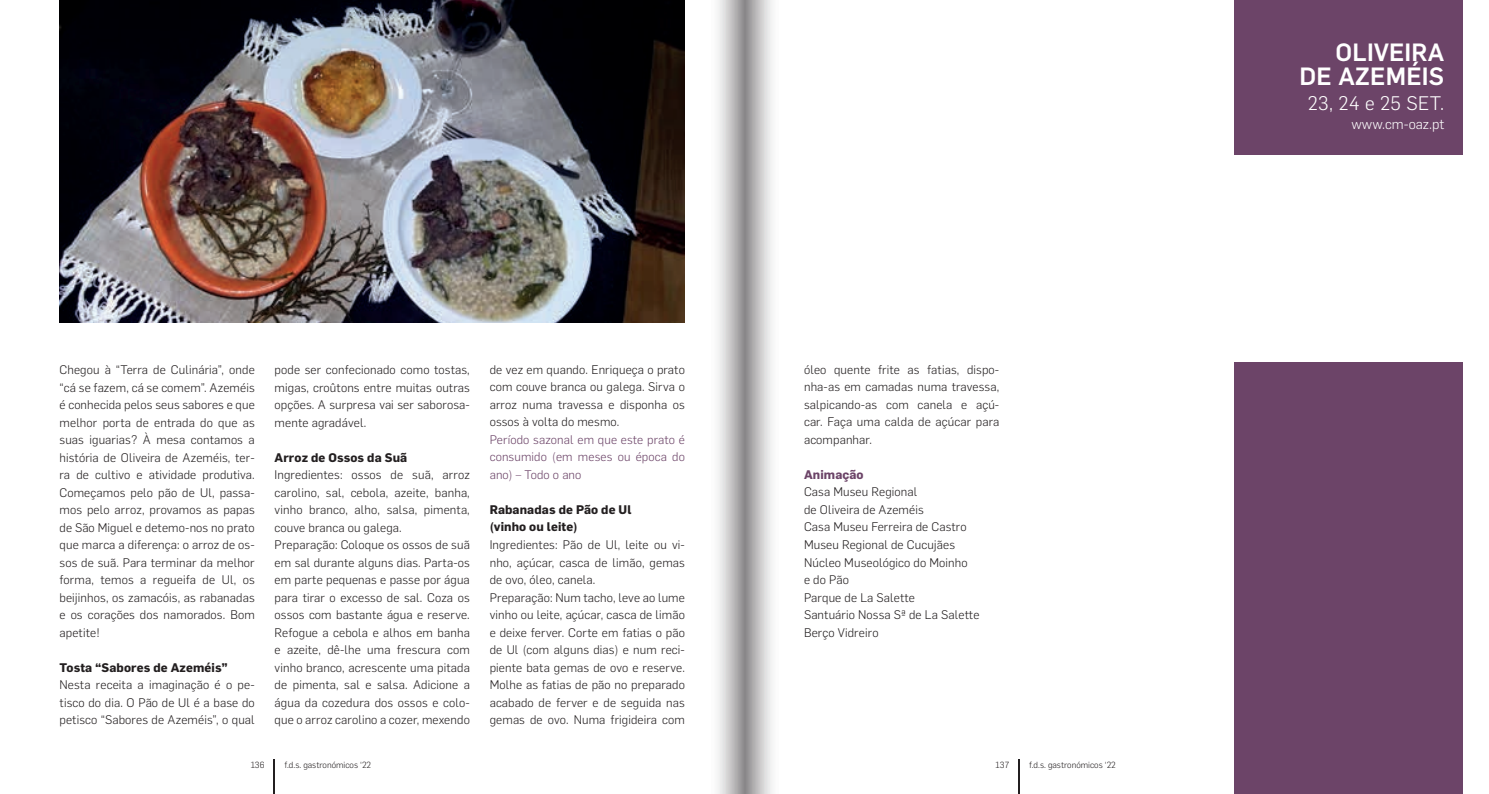
<style>
.page{position:relative;width:1489px;height:794px;background:#fff}
.page>*{position:absolute;margin:0;border:0;box-sizing:border-box;transform-origin:0 0}
.t1{font:500 24.5px/24.5px "Flama";letter-spacing:.01em;color:#fff;text-align:right}
.t2{font:300 19.25px "Flama";letter-spacing:.02em;color:#fff}
.t3{font:300 14px "Flama";color:#fff}
.t4{font:300 12.25px/17.5px "Flama";letter-spacing:.01em;color:#231f20;text-align:justify}
.t5{font:700 12.25px/17.5px "Flama";letter-spacing:.01em;color:#231f20}
.t6{font:300 12.25px/17.5px "Flama";letter-spacing:.01em;color:#6c4468;text-align:justify}
.t7{font:700 12.25px "Flama";letter-spacing:.01em;color:#6c4468}
.t8{font:300 8.75px "Flama";color:#231f20}
</style>
<div class="page">
<hr style="left:1018px;top:759px;width:1px;height:35px;background:#231f20">
<hr style="left:273px;top:759px;width:2px;height:35px;background:#231f20">
<div style="left:1234px;top:0;width:228px;height:155px;background:#6c4468"></div>
<img style="left:60px;top:0;width:625px;height:322px">
<div style="left:1234px;top:362px;width:228px;height:432px;background:#6c4468"></div>
<svg style="left:744px;top:0;width:28px;height:794px;background:#c0bfc0"></svg>
<svg style="left:718px;top:0;width:26px;height:794px;background:#c4c3c4"></svg>
<p class="t4" style="left:60px;top:360px;width:197px">Chegou à “Terra de Culinária”, onde “cá se fazem, cá se comem”. Azeméis é conhecida pelos seus sabores e que melhor porta de entrada do que as suas iguarias? À mesa contamos a história de Oliveira de Azeméis, ter&shy;ra de cultivo e atividade produtiva.<br>Começamos pelo pão de Ul, passa&shy;mos pelo arroz, provamos as papas de São Miguel e detemo-nos no prato que marca a diferença: o arroz de os&shy;sos de suã. Para terminar da melhor forma, temos a regueifa de Ul, os beijinhos, os zamacóis, as rabanadas e os corações dos namorados. Bom apetite!</p>
<p class="t5" style="left:60px;top:658px;width:170px">Tosta “Sabores de Azeméis”</p>
<p class="t4" style="left:60px;top:675px;width:197px">Nesta receita a imaginação é o pe&shy;tisco do dia. O Pão de Ul é a base do petisco “Sabores de Azeméis”, o qual</p>
<p class="t4" style="left:274px;top:360px;width:197px">pode ser confecionado como tostas, migas, croûtons entre muitas outras opções. A surpresa vai ser saborosa&shy;mente agradável.</p>
<p class="t5" style="left:274px;top:447px;width:134px">Arroz de Ossos da Suã</p>
<p class="t4" style="left:274px;top:465px;width:197px;text-align:left">Ingredientes: ossos de suã, arroz carolino, sal, cebola, azeite, banha, vinho branco, alho, salsa, pimenta, couve branca ou galega.<br>Preparação: Coloque os ossos de suã em sal durante alguns dias. Parta-os em parte pequenas e passe por água para tirar o excesso de sal. Coza os ossos com bastante água e reserve.<br>Refogue a cebola e alhos em banha e azeite, dê-lhe uma frescura com vinho branco, acrescente uma pitada de pimenta, sal e salsa. Adicione a água da cozedura dos ossos e colo&shy;que o arroz carolino a cozer, mexendo</p>
<p class="t4" style="left:489px;top:360px;width:197px">de vez em quando. Enriqueça o prato com couve branca ou galega. Sirva o arroz numa travessa e disponha os ossos à volta do mesmo.</p>
<p class="t6" style="left:489px;top:430px;width:197px">Período sazonal em que este prato é consumido (em meses ou época do ano) – Todo o ano</p>
<p class="t5" style="left:489px;top:500px;width:143px">Rabanadas de Pão de Ul (vinho ou leite)</p>
<p class="t4" style="left:489px;top:535px;width:197px;text-align:left">Ingredientes: Pão de Ul, leite ou vi&shy;nho, açúcar, casca de limão, gemas de ovo, óleo, canela.<br>Preparação: Num tacho, leve ao lume vinho ou leite, açúcar, casca de limão e deixe ferver. Corte em fatias o pão de Ul (com alguns dias) e num reci&shy;piente bata gemas de ovo e reserve.<br>Molhe as fatias de pão no preparado acabado de ferver e de seguida nas gemas de ovo. Numa frigideira com</p>
<p class="t4" style="left:804px;top:360px;width:197px">óleo quente frite as fatias, dispo&shy;nha-as em camadas numa travessa, salpicando-as com canela e açú&shy;car. Faça uma calda de açúcar para acompanhar.</p>
<p class="t7" style="left:804px;top:466px;width:61px">Animação</p>
<p class="t4" style="left:804px;top:483px;width:177px;text-align:left">Casa Museu Regional<br>de Oliveira de Azeméis<br>Casa Museu Ferreira de Castro<br>Museu Regional de Cucujães<br>Núcleo Museológico do Moinho<br>e do Pão<br>Parque de La Salette<br>Santuário Nossa Sª de La Salette<br>Berço Vidreiro</p>
<p class="t8" style="left:251px;top:758px;width:15px">136</p>
<p class="t8" style="left:284px;top:758px;width:88px">f.d.s. gastronómicos ‘22</p>
<p class="t8" style="left:995px;top:758px;width:15px">137</p>
<p class="t8" style="left:1029px;top:758px;width:88px">f.d.s. gastronómicos ‘22</p>
<h1 class="t1" style="left:1299px;top:38px;width:146px">OLIVEIRA<br>DE AZEMÉIS</h1>
<h2 class="t2" style="left:1307px;top:90px;width:138px">23, 24 e 25 SET.</h2>
<p class="t3" style="left:1351px;top:115px;width:94px">www.cm-oaz.pt</p>
</div>
